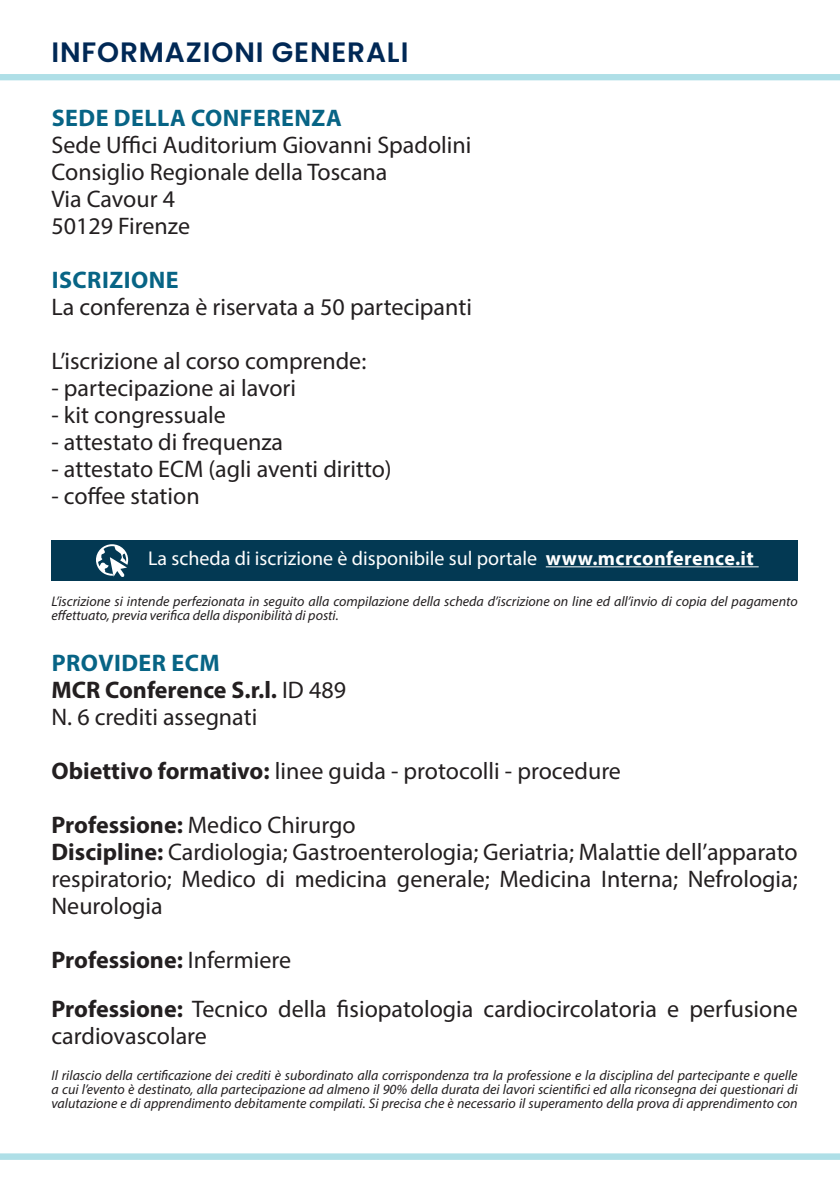
<style>
.page{position:relative;width:840px;height:1191px;background:#fff}
.page>*{position:absolute;margin:0;border:0;box-sizing:border-box;transform-origin:0 0}
.t1{font:600 28px "Poppins";letter-spacing:.03em;color:#002855}
.t2{font:24px/27px "Myriad Pro";color:#231f20;text-align:justify}
.t3{font:700 24px "Myriad Pro";color:#231f20}
.t4{font:700 24px "Myriad Pro";letter-spacing:.02em;color:#076485}
.t5{font:20px "Myriad Pro";color:#fff}
.t6{font:italic 14px/14px "Myriad Pro";color:#231f20}
.s1{font-weight:700}
.s2{font-weight:400}
</style>
<div class="page">
<div style="left:0;top:74px;width:839px;height:6px;background:#afdfe7"></div>
<div style="left:0;top:1153px;width:839px;height:6px;background:#afdfe7"></div>
<div style="left:51px;top:540px;width:746px;height:40px;background:#033953"></div>
<hr style="left:545px;top:566px;width:213px;height:1px;background:#fff">
<svg style="left:96px;top:544px;width:32px;height:33px"></svg>
<p class="t1" style="left:51px;top:35px;width:358px">INFORMAZIONI GENERALI</p>
<p class="t4" style="left:52px;top:102px;width:291px">SEDE DELLA CONFERENZA</p>
<p class="t2" style="left:51px;top:131px;width:421px">Sede Uffici Auditorium Giovanni Spadolini</p>
<p class="t2" style="left:51px;top:158px;width:337px">Consiglio Regionale della Toscana</p>
<p class="t2" style="left:51px;top:185px;width:125px">Via Cavour 4</p>
<p class="t2" style="left:51px;top:212px;width:140px">50129 Firenze</p>
<p class="t4" style="left:52px;top:264px;width:128px">ISCRIZIONE</p>
<p class="t2" style="left:51px;top:293px;width:422px">La conferenza è riservata a 50 partecipanti</p>
<p class="t2" style="left:51px;top:347px;width:316px">L’iscrizione al corso comprende:</p>
<p class="t2" style="left:51px;top:374px;width:246px">- partecipazione ai lavori</p>
<p class="t2" style="left:51px;top:401px;width:176px">- kit congressuale</p>
<p class="t2" style="left:51px;top:428px;width:233px">- attestato di frequenza</p>
<p class="t2" style="left:51px;top:455px;width:341px">- attestato ECM (agli aventi diritto)</p>
<p class="t2" style="left:51px;top:482px;width:150px">- coffee station</p>
<p class="t5" style="left:148px;top:546px;width:607px">La scheda di iscrizione è disponibile sul portale <span class="s1">www.mcrconference.it</span></p>
<p class="t6" style="left:51px;top:594px;width:747px">L’iscrizione si intende perfezionata in seguito alla compilazione della scheda d’iscrizione on line ed all’invio di copia del pagamento effettuato, previa verifica della disponibilità di posti.</p>
<p class="t4" style="left:52px;top:647px;width:170px">PROVIDER ECM</p>
<p class="t3" style="left:51px;top:674px;width:296px">MCR Conference S.r.l. <span class="s2">ID 489</span></p>
<p class="t2" style="left:51px;top:703px;width:207px">N. 6 crediti assegnati</p>
<p class="t2" style="left:51px;top:757px;width:570px"><span class="s1">Obiettivo formativo:</span> linee guida - protocolli - procedure</p>
<p class="t2" style="left:51px;top:811px;width:305px"><span class="s1">Professione:</span> Medico Chirurgo</p>
<p class="t2" style="left:51px;top:838px;width:747px"><span class="s1">Discipline:</span> Cardiologia; Gastroenterologia; Geriatria; Malattie dell’apparato respiratorio; Medico di medicina generale; Medicina Interna; Nefrologia; Neurologia</p>
<p class="t3" style="left:51px;top:944px;width:241px">Professione: <span class="s2">Infermiere</span></p>
<p class="t2" style="left:51px;top:995px;width:747px"><span class="s1">Professione:</span> Tecnico della fisiopatologia cardiocircolatoria e perfusione cardiovascolare</p>
<p class="t6" style="left:51px;top:1068px;width:747px;text-align:justify">Il rilascio della certificazione dei crediti è subordinato alla corrispondenza tra la professione e la disciplina del partecipante e quelle a cui l’evento è destinato, alla partecipazione ad almeno il 90% della durata dei lavori scientifici ed alla riconsegna dei questionari di valutazione e di apprendimento debitamente compilati. Si precisa che è necessario il superamento della prova di apprendimento con</p>
</div>
